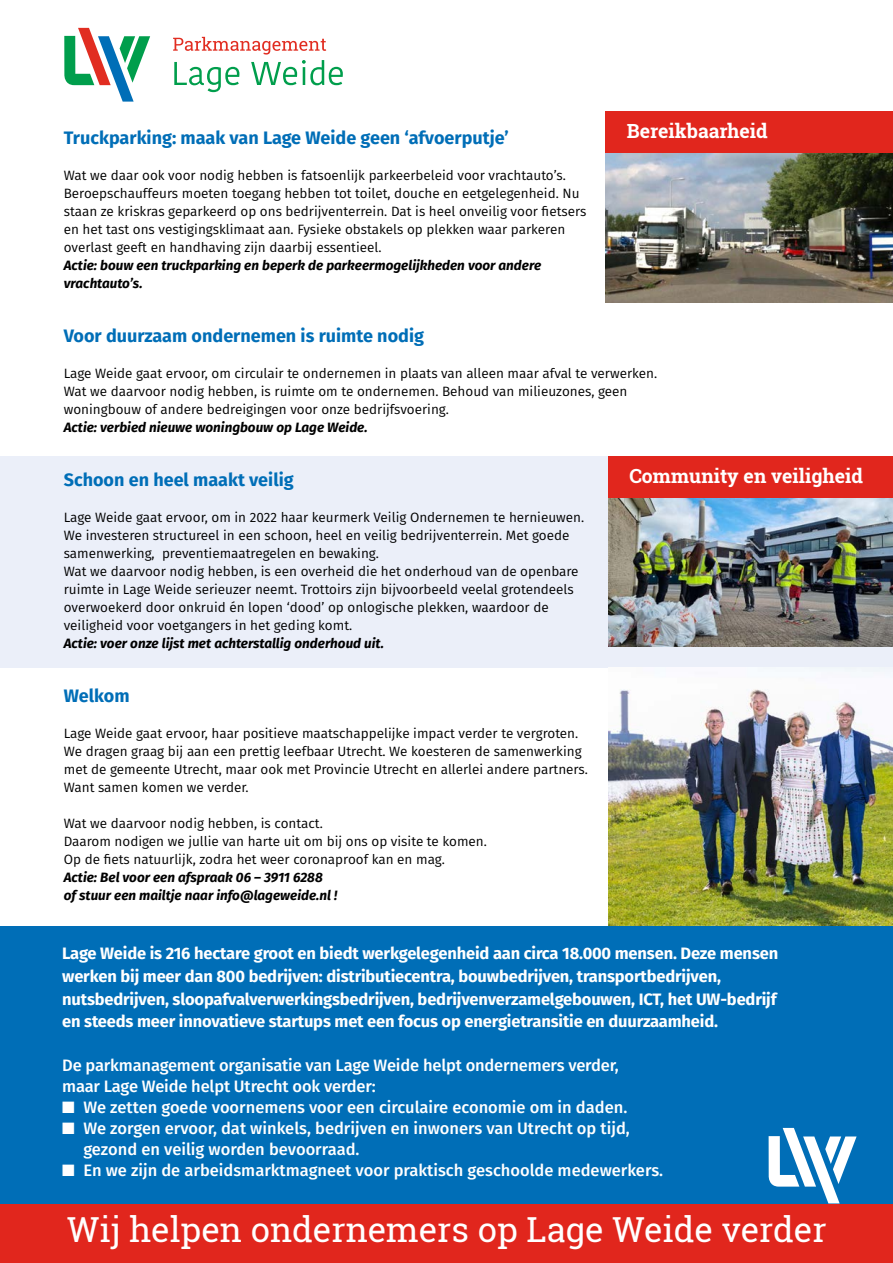
<style>
.page{position:relative;width:893px;height:1263px;background:#fff}
.page>*{position:absolute;margin:0;border:0;box-sizing:border-box;transform-origin:0 0}
.t1{font:34.5px "Roboto Slab";color:#fff}
.t2{font:700 19.5px "Roboto Slab";color:#fff}
.t3{font:700 18px "Fira Sans";color:#006eb7}
.t4{font:700 16.5px/22.5px "Fira Sans";letter-spacing:-.01em;color:#fff}
.t5{font:500 16.5px/21px "Fira Sans";color:#fff}
.t6{font:13.5px/18px "Fira Sans";color:#000}
.t7{font:italic 700 13.5px/18px "Fira Sans";color:#000}
</style>
<div class="page">
<div style="left:0;top:456px;width:893px;height:212px;background:#ebeff9"></div>
<div style="left:0;top:1203px;width:893px;height:60px;background:#e1261d"></div>
<div style="left:0;top:926px;width:893px;height:277px;background:#006eb7"></div>
<div style="left:608px;top:456px;width:285px;height:42px;background:#e1261d"></div>
<svg style="left:173px;top:37px;width:170px;height:55px"></svg>
<svg style="left:64px;top:28px;width:86px;height:74px"></svg>
<div style="left:606px;top:112px;width:287px;height:42px;background:#e1261d"></div>
<svg style="left:769px;top:1128px;width:88px;height:75px"></svg>
<img style="left:608px;top:498px;width:285px;height:149px">
<img style="left:606px;top:154px;width:287px;height:148px">
<img style="left:608px;top:668px;width:285px;height:258px">
<h2 class="t2" style="left:627px;top:118px;width:142px">Bereikbaarheid</h2>
<h3 class="t3" style="left:64px;top:123px;width:447px">Truckparking: maak van Lage Weide geen ‘afvoerputje’</h3>
<p class="t6" style="left:64px;top:166px;width:524px">Wat we daar ook voor nodig hebben is fatsoenlijk parkeerbeleid voor vrachtauto’s.<br>Beroepschauffeurs moeten toegang hebben tot toilet, douche en eetgelegenheid. Nu staan ze kriskras geparkeerd op ons bedrijventerrein. Dat is heel onveilig voor fietsers en het tast ons vestigingsklimaat aan. Fysieke obstakels op plekken waar parkeren overlast geeft en handhaving zijn daarbij essentieel.</p>
<p class="t7" style="left:64px;top:255px;width:479px">Actie: bouw een truckparking en beperk de parkeermogelijkheden voor andere vrachtauto’s.</p>
<h3 class="t3" style="left:64px;top:321px;width:362px">Voor duurzaam ondernemen is ruimte nodig</h3>
<p class="t6" style="left:64px;top:364px;width:595px">Lage Weide gaat ervoor, om circulair te ondernemen in plaats van alleen maar afval te verwerken.<br>Wat we daarvoor nodig hebben, is ruimte om te ondernemen. Behoud van milieuzones, geen woningbouw of andere bedreigingen voor onze bedrijfsvoering.</p>
<p class="t7" style="left:64px;top:417px;width:305px">Actie: verbied nieuwe woningbouw op Lage Weide.</p>
<h3 class="t3" style="left:64px;top:465px;width:231px">Schoon en heel maakt veilig</h3>
<p class="t6" style="left:64px;top:508px;width:522px">Lage Weide gaat ervoor, om in 2022 haar keurmerk Veilig Ondernemen te hernieuwen.<br>We investeren structureel in een schoon, heel en veilig bedrijventerrein. Met goede samenwerking, preventiemaatregelen en bewaking.<br>Wat we daarvoor nodig hebben, is een overheid die het onderhoud van de openbare ruimte in Lage Weide serieuzer neemt. Trottoirs zijn bijvoorbeeld veelal grotendeels overwoekerd door onkruid én lopen ‘dood’ op onlogische plekken, waardoor de veiligheid voor voetgangers in het geding komt.</p>
<p class="t7" style="left:64px;top:633px;width:322px">Actie: voer onze lijst met achterstallig onderhoud uit.</p>
<h3 class="t3" style="left:64px;top:681px;width:67px">Welkom</h3>
<p class="t6" style="left:64px;top:724px;width:526px">Lage Weide gaat ervoor, haar positieve maatschappelijke impact verder te vergroten.<br>We dragen graag bij aan een prettig leefbaar Utrecht. We koesteren de samenwerking met de gemeente Utrecht, maar ook met Provincie Utrecht en allerlei andere partners.<br>Want samen komen we verder.</p>
<p class="t6" style="left:64px;top:814px;width:425px">Wat we daarvoor nodig hebben, is contact.<br>Daarom nodigen we jullie van harte uit om bij ons op visite te komen.<br>Op de fiets natuurlijk, zodra het weer coronaproof kan en mag.</p>
<p class="t7" style="left:64px;top:867px;width:275px">Actie: Bel voor een afspraak 06 – 3911 6288 of stuur een mailtje naar info@lageweide.nl !</p>
<h2 class="t2" style="left:629px;top:462px;width:235px">Community en veiligheid</h2>
<p class="t4" style="left:62px;top:941px;width:718px">Lage Weide is 216 hectare groot en biedt werkgelegenheid aan circa 18.000 mensen. Deze mensen werken bij meer dan 800 bedrijven: distributiecentra, bouwbedrijven, transportbedrijven, nutsbedrijven, sloopafvalverwerkingsbedrijven, bedrijvenverzamelgebouwen, ICT, het UW-bedrijf en steeds meer innovatieve startups met een focus op energietransitie en duurzaamheid.</p>
<p class="t5" style="left:62px;top:1053px;width:558px">De parkmanagement organisatie van Lage Weide helpt ondernemers verder, maar Lage Weide helpt Utrecht ook verder:</p>
<p class="t5" style="left:62px;top:1095px;width:567px">■ We zetten goede voornemens voor een circulaire economie om in daden.</p>
<p class="t5" style="left:83px;top:1116px;width:548px;text-indent:-21px">■ We zorgen ervoor, dat winkels, bedrijven en inwoners van Utrecht op tijd, gezond en veilig worden bevoorraad.</p>
<p class="t5" style="left:62px;top:1158px;width:602px">■ En we zijn de arbeidsmarktmagneet voor praktisch geschoolde medewerkers.</p>
<h1 class="t1" style="left:67px;top:1205px;width:761px">Wij helpen ondernemers op Lage Weide verder</h1>
</div>
